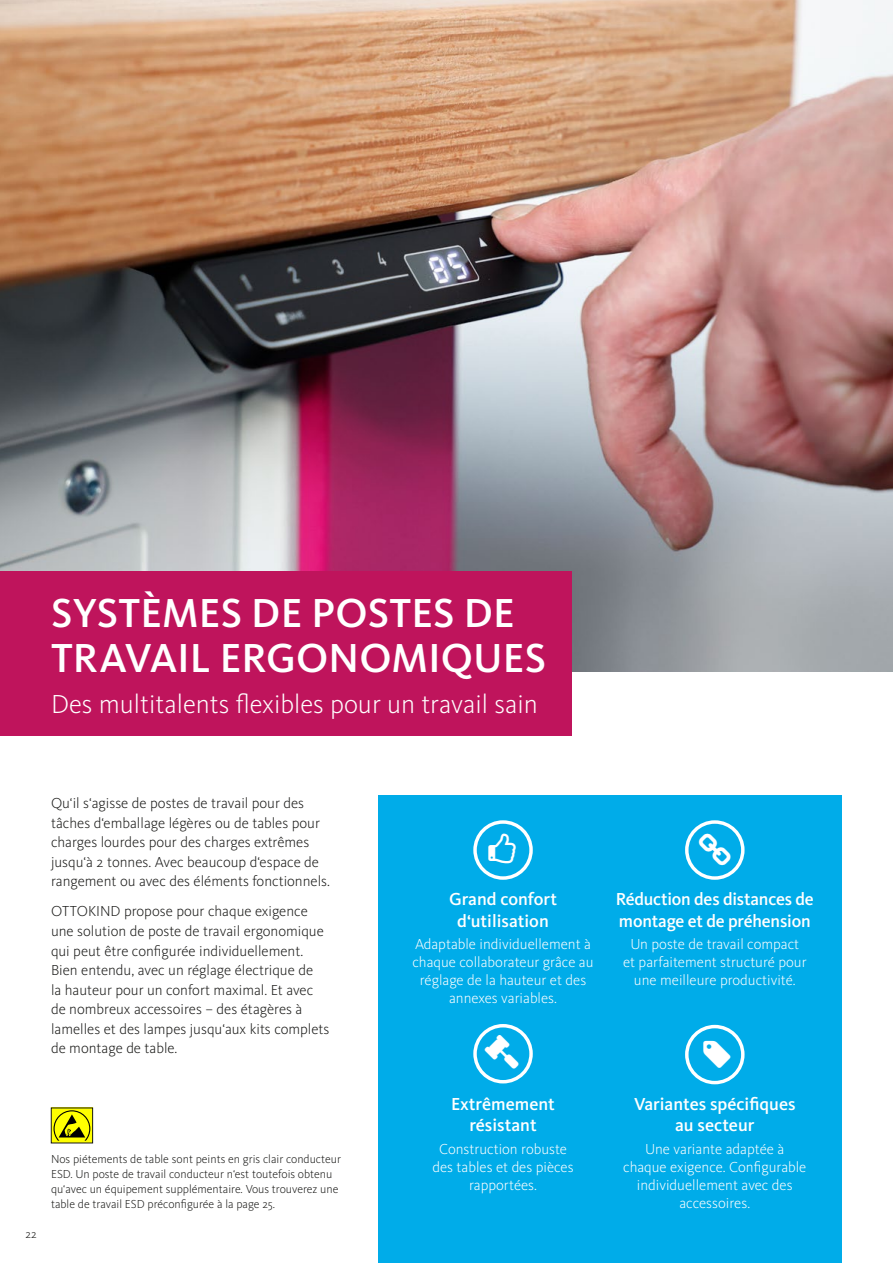
<style>
.page{position:relative;width:893px;height:1263px;background:#fff}
.page>*{position:absolute;margin:0;border:0;box-sizing:border-box;transform-origin:0 0}
.t1{font:500 42px/45px "Kievit OT";color:#fff}
.t2{font:300 27px "Kievit OT";color:#fff}
.t3{font:500 18px/21.6px "Kievit OT";color:#fff;text-align:center}
.t4{font:300 15px/19.5px "Kievit OT";color:#1a1a18}
.t5{font:300 15px/18px "Kievit OT";color:#fff;text-align:center}
.t6{font:300 12px/15px "Kievit OT";color:#1a1a18}
</style>
<div class="page">
<img style="left:0;top:0;width:893px;height:672px">
<div style="left:378px;top:795px;width:464px;height:468px;background:#00ace9"></div>
<div style="left:685px;top:1025px;width:59px;height:59px;border:3px solid #fff;border-radius:50%"></div>
<svg style="left:475px;top:822px;width:56px;height:56px"></svg>
<div style="left:473px;top:820px;width:60px;height:60px;border:3px solid #fff;border-radius:50%"></div>
<div style="left:0;top:571px;width:571px;height:164px;background:#bf145c"></div>
<svg style="left:687px;top:822px;width:56px;height:56px"></svg>
<div style="left:685px;top:820px;width:59px;height:60px;border:3px solid #fff;border-radius:50%"></div>
<svg style="left:475px;top:1026px;width:56px;height:56px"></svg>
<div style="left:473px;top:1024px;width:60px;height:59px;border:3px solid #fff;border-radius:50%"></div>
<svg style="left:53px;top:1110px;width:38px;height:31px"></svg>
<svg style="left:54px;top:1110px;width:36px;height:31px"></svg>
<div style="left:51px;top:1108px;width:42px;height:35px;border:1px solid #1a1a18"></div>
<svg style="left:489px;top:833px;width:27px;height:30px"></svg>
<svg style="left:699px;top:834px;width:32px;height:31px"></svg>
<svg style="left:485px;top:1035px;width:33px;height:34px"></svg>
<p class="t1" style="left:51px;top:591px;width:496px">SYSTÈMES DE POSTES DE<br>TRAVAIL ERGONOMIQUES</p>
<p class="t2" style="left:51px;top:689px;width:488px">Des multitalents flexibles pour un travail sain</p>
<p class="t4" style="left:51px;top:794px;width:280px">Qu‘il s‘agisse de postes de travail pour des tâches d‘emballage légères ou de tables pour charges lourdes pour des charges extrêmes jusqu‘à 2 tonnes. Avec beaucoup d‘espace de rangement ou avec des éléments fonctionnels.</p>
<p class="t4" style="left:51px;top:902px;width:280px">OTTOKIND propose pour chaque exigence une solution de poste de travail ergonomique qui peut être configurée individuellement.<br>Bien entendu, avec un réglage électrique de<br>la hauteur pour un confort maximal. Et avec de nombreux accessoires – des étagères à lamelles et des lampes jusqu‘aux kits complets de montage de table.</p>
<p class="t6" style="left:26px;top:1227px;width:13px">22</p>
<p class="t6" style="left:51px;top:1152px;width:291px">Nos piétements de table sont peints en gris clair conducteur ESD. Un poste de travail conducteur n‘est toutefois obtenu qu‘avec un équipement supplémentaire. Vous trouverez une table de travail ESD préconfigurée à la page 25.</p>
<p class="t3" style="left:449px;top:889px;width:110px">Grand confort d‘utilisation</p>
<p class="t5" style="left:412px;top:935px;width:183px">Adaptable individuellement à chaque collaborateur grâce au réglage de la hauteur et des annexes variables.</p>
<p class="t3" style="left:616px;top:889px;width:199px;text-align:left">Réduction des distances de montage et de préhension</p>
<p class="t5" style="left:623px;top:935px;width:185px">Un poste de travail compact et parfaitement structuré pour une meilleure productivité.</p>
<p class="t3" style="left:451px;top:1093px;width:105px">Extrêmement résistant</p>
<p class="t5" style="left:432px;top:1140px;width:143px">Construction robuste des tables et des pièces rapportées.</p>
<p class="t3" style="left:634px;top:1093px;width:163px">Variantes spécifiques au secteur</p>
<p class="t5" style="left:623px;top:1140px;width:185px">Une variante adaptée à chaque exigence. Configurable individuellement avec des accessoires.</p>
</div>
